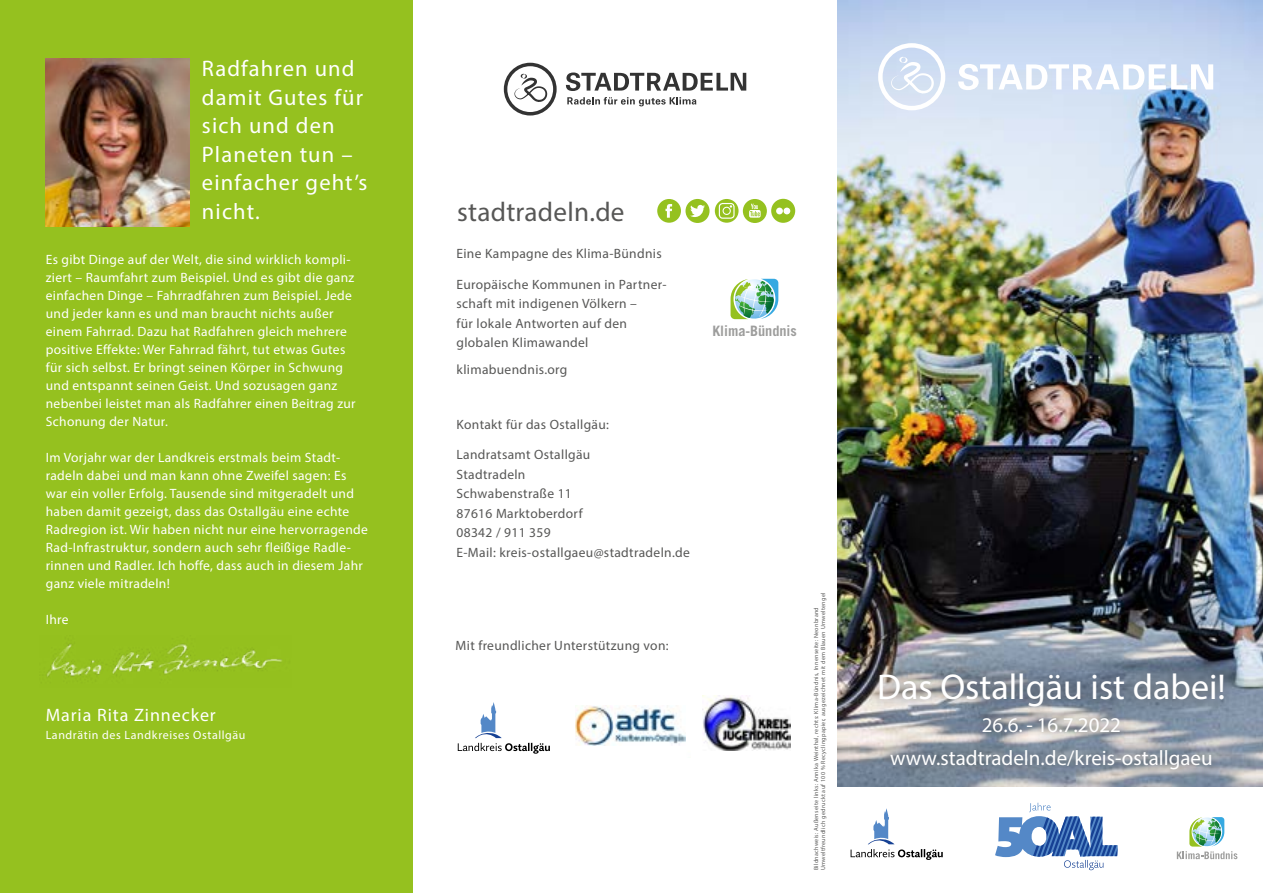
<style>
.page{position:relative;width:1263px;height:893px;background:#fff}
.page>*{position:absolute;margin:0;border:0;box-sizing:border-box;transform-origin:0 0}
.t1{font:36px "Myriad Pro";color:#fff}
.t2{font:27.15px "Myriad Pro";letter-spacing:.01em;color:#575756}
.t3{font:22.5px/28.5px "Myriad Pro";letter-spacing:.05em;color:#fff}
.t4{font:21px/33px "Myriad Pro";color:#fff;text-align:center}
.t5{font:18px "Myriad Pro";letter-spacing:.05em;color:#fff}
.t6{font:700 14.4px "Trade Gothic LT Std";letter-spacing:-.005em;color:#9d9d9c}
.t7{font:13.5px/18px "Myriad Pro";letter-spacing:.025em;color:#fff}
.t8{font:13.5px/19.5px "Myriad Pro";letter-spacing:.025em;color:#575756}
.t9{font:12px "Myriad Pro";letter-spacing:.05em;color:#fff}
.t10{font:6px/7.2px "Myriad Pro";letter-spacing:.05em;color:#575756}
</style>
<div class="page">
<img style="left:838px;top:0;width:425px;height:787px">
<div style="left:872px;top:31px;width:361px;height:108px;background:#000;opacity:.75"></div>
<svg style="left:878px;top:43px;width:335px;height:73px"></svg>
<div style="left:0;top:0;width:412px;height:893px;background:#95c11f"></div>
<svg style="left:1177px;top:817px;width:60px;height:42px"></svg>
<div style="left:866px;top:660px;width:371px;height:123px;background:#575756;opacity:.9"></div>
<img style="left:46px;top:58px;width:143px;height:168px">
<img style="left:46px;top:644px;width:236px;height:33px">
<svg style="left:504px;top:63px;width:53px;height:53px"></svg>
<svg style="left:566px;top:73px;width:180px;height:18px"></svg>
<svg style="left:567px;top:97px;width:129px;height:9px"></svg>
<div style="left:657px;top:199px;width:24px;height:24px;background:#95c11f;border-radius:50%"></div>
<svg style="left:665px;top:204px;width:7px;height:14px"></svg>
<div style="left:743px;top:199px;width:24px;height:24px;background:#95c11f;border-radius:50%"></div>
<svg style="left:749px;top:204px;width:12px;height:14px"></svg>
<svg style="left:685px;top:199px;width:24px;height:24px"></svg>
<svg style="left:715px;top:199px;width:23px;height:24px"></svg>
<div style="left:719px;top:203px;width:15px;height:16px;border:1px solid #fff;border-radius:3px"></div>
<div style="left:722px;top:207px;width:9px;height:8px;border:1px solid #fff;border-radius:50%"></div>
<div style="left:771px;top:199px;width:24px;height:24px;background:#95c11f;border-radius:50%"></div>
<div style="left:776px;top:208px;width:7px;height:6px;background:#fff;border-radius:50%"></div>
<div style="left:783px;top:208px;width:7px;height:6px;background:#fff;border-radius:50%"></div>
<svg style="left:730px;top:279px;width:48px;height:41px"></svg>
<img style="left:588px;top:735px;width:98px;height:11px">
<svg style="left:850px;top:808px;width:93px;height:52px"></svg>
<svg style="left:995px;top:803px;width:123px;height:67px"></svg>
<svg style="left:458px;top:702px;width:92px;height:52px"></svg>
<img style="left:576px;top:705px;width:109px;height:40px">
<img style="left:702px;top:696px;width:88px;height:54px">
<h3 class="t3" style="left:202px;top:54px;width:167px">Radfahren und damit Gutes für sich und den<br>Planeten tun – einfacher geht’s nicht.</h3>
<p class="t7" style="left:46px;top:250px;width:311px">Es gibt Dinge auf der Welt, die sind wirklich kompli&shy;ziert – Raumfahrt zum Beispiel. Und es gibt die ganz einfachen Dinge – Fahrradfahren zum Beispiel. Jede und jeder kann es und man braucht nichts außer einem Fahrrad. Dazu hat Radfahren gleich mehrere positive Effekte: Wer Fahrrad fährt, tut etwas Gutes für sich selbst. Er bringt seinen Körper in Schwung und entspannt seinen Geist. Und sozusagen ganz nebenbei leistet man als Radfahrer einen Beitrag zur Schonung der Natur.</p>
<p class="t7" style="left:46px;top:448px;width:324px">Im Vorjahr war der Landkreis erstmals beim Stadt&shy;radeln dabei und man kann ohne Zweifel sagen: Es war ein voller Erfolg. Tausende sind mitgeradelt und haben damit gezeigt, dass das Ostallgäu eine echte Radregion ist. Wir haben nicht nur eine hervorragende Rad-Infrastruktur, sondern auch sehr fleißige Radle&shy;rinnen und Radler. Ich hoffe, dass auch in diesem Jahr ganz viele mitradeln!</p>
<p class="t7" style="left:46px;top:610px;width:24px">Ihre</p>
<h3 class="t5" style="left:46px;top:704px;width:172px">Maria Rita Zinnecker</h3>
<p class="t9" style="left:46px;top:728px;width:201px">Landrätin des Landkreises Ostallgäu</p>
<h2 class="t2" style="left:457px;top:195px;width:169px">stadtradeln.de</h2>
<p class="t8" style="left:456px;top:244px;width:207px">Eine Kampagne des Klima-Bündnis</p>
<p class="t8" style="left:456px;top:274px;width:212px">Europäische Kommunen in Partner&shy;schaft mit indigenen Völkern –<br>für lokale Antworten auf den globalen Klimawandel</p>
<p class="t8" style="left:456px;top:360px;width:112px">klimabuendnis.org</p>
<p class="t8" style="left:456px;top:414px;width:154px">Kontakt für das Ostallgäu:</p>
<p class="t8" style="left:456px;top:445px;width:235px">Landratsamt Ostallgäu<br>Stadtradeln<br>Schwabenstraße 11<br>87616 Marktoberdorf<br>08342 / 911 359<br>E-Mail: kreis-ostallgaeu@stadtradeln.de</p>
<p class="t8" style="left:456px;top:636px;width:215px">Mit freundlicher Unterstützung von:</p>
<p class="t6" style="left:712px;top:322px;width:86px">Klima-Bündnis</p>
<p class="t10" style="left:812px;top:870px;width:279px;rotate:-90deg">Bildnachweis: Außenseite links: Annika Weinthal, rechts: Klima-Bündnis, Innenseite: Neonbrand<br>Umweltfreundlich gedruckt auf 100 % Recyclingpapier, ausgezeichnet mit dem Blauen Umweltengel</p>
<h1 class="t1" style="left:877px;top:665px;width:350px">Das Ostallgäu ist dabei!</h1>
<h3 class="t4" style="left:890px;top:708px;width:324px">26.6. - 16.7.2022 www.stadtradeln.de/kreis-ostallgaeu</h3>
</div>
